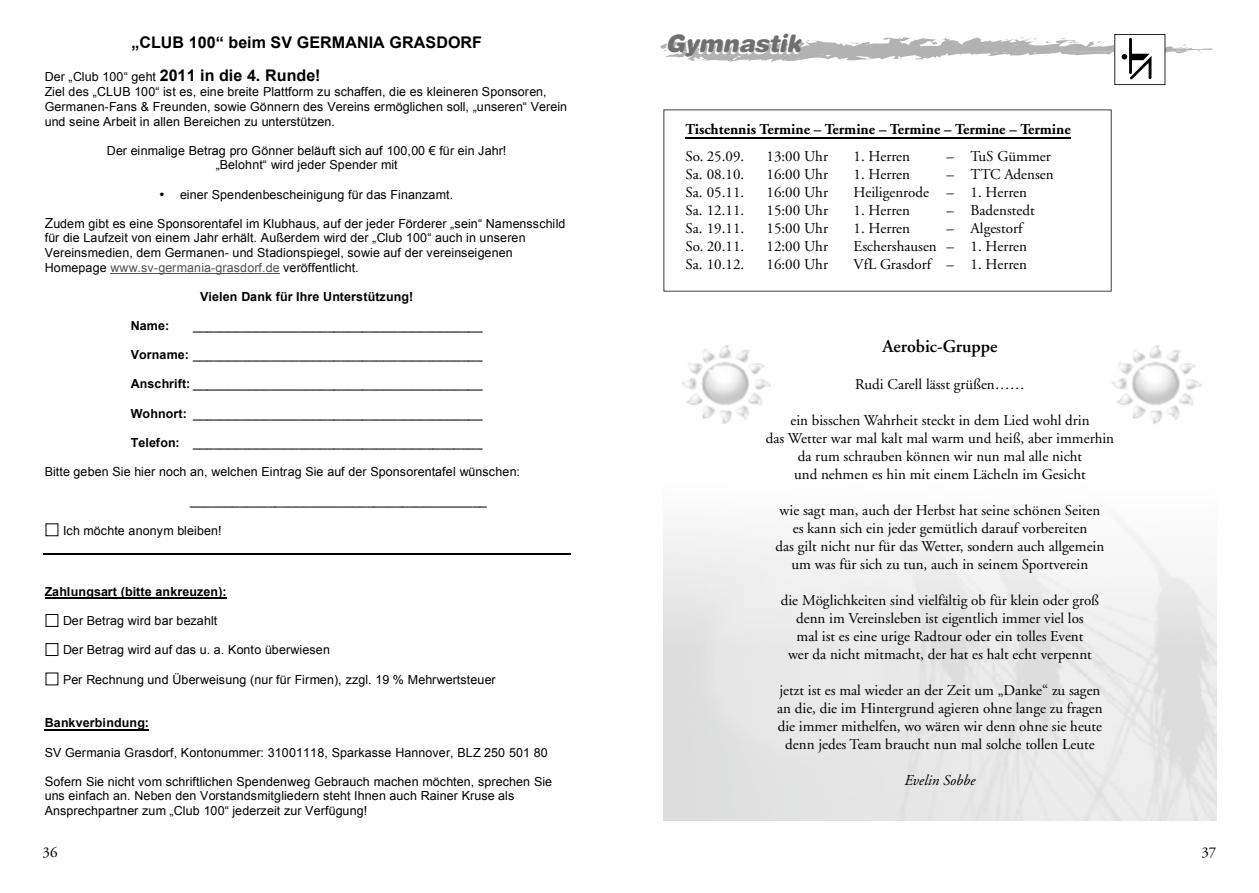
<style>
.page{position:relative;width:1259px;height:893px;background:#fff}
.page>*{position:absolute;margin:0;border:0;box-sizing:border-box;transform-origin:0 0}
.t1{font:italic 900 24px "Helvetica Rounded";color:#6f6f6f}
.t2{font:600 18px "Adobe Garamond";color:#000}
.t3{font:700 16.05px/33.3px "Arial";color:#000}
.t4{font:15px/18px "Adobe Garamond";color:#000;text-align:center}
.t5{font:700 15px "Adobe Garamond";color:#000}
.t6{font:italic 15px "Adobe Garamond";color:#000}
.t7{font:12.45px/14.7px "Arial";color:#000}
.t8{font:700 12.45px "Arial";letter-spacing:.01em;color:#000}
.s1{font-weight:400;font-size:12.45px}
.s2{color:#515150}
.s3{font-weight:700}
.s4{font-size:13.8px}
.s5{font-size:13.05px}
</style>
<div class="page">
<svg style="left:660px;top:34px;width:553px;height:51px"></svg>
<svg style="left:663px;top:110px;width:448px;height:181px"></svg>
<img style="left:682px;top:345px;width:89px;height:79px">
<img style="left:1112px;top:345px;width:89px;height:79px">
<hr style="left:110px;top:273px;width:170px;height:1px;background:#515150">
<hr style="left:43px;top:553px;width:527px;height:2px;background:#000">
<hr style="left:45px;top:597px;width:182px;height:2px;background:#000">
<div style="left:46px;top:614px;width:12px;height:13px;border:1px solid #000"></div>
<div style="left:46px;top:643px;width:12px;height:13px;border:1px solid #000"></div>
<hr style="left:45px;top:729px;width:104px;height:1px;background:#000">
<p class="t3" style="left:45px;top:27px;width:439px;text-indent:87px">„CLUB 100“ beim SV GERMANIA GRASDORF<br><span class="s1">Der „Club 100“ geht</span> 2011 in die 4. Runde!</p>
<p class="t7" style="left:45px;top:85px;width:524px">Ziel des „CLUB 100“ ist es, eine breite Plattform zu schaffen, die es kleineren Sponsoren,<br>Germanen-Fans &amp; Freunden, sowie Gönnern des Vereins ermöglichen soll, „unseren“ Verein und seine Arbeit in allen Bereichen zu unterstützen.</p>
<p class="t7" style="left:107px;top:143px;width:401px;text-align:center">Der einmalige Betrag pro Gönner beläuft sich auf 100,00 € für ein Jahr! „Belohnt“ wird jeder Spender mit</p>
<p class="t7" style="left:159px;top:187px;width:295px">• einer Spendenbescheinigung für das Finanzamt.</p>
<p class="t7" style="left:45px;top:231px;width:482px">für die Laufzeit von einem Jahr erhält. Außerdem wird der „Club 100“ auch in unseren<br>Vereinsmedien, dem Germanen- und Stadionspiegel, sowie auf der vereinseigenen<br>Homepage <span class="s2">www.sv-germania-grasdorf.de</span> veröffentlicht.</p>
<p class="t8" style="left:200px;top:292px;width:214px">Vielen Dank für Ihre Unterstützung!</p>
<p class="t8" style="left:131px;top:321px;width:40px">Name:</p>
<p class="t7" style="left:193px;top:319px;width:291px">_________________________________________</p>
<p class="t7" style="left:131px;top:348px;width:353px"><span class="s3">Vorname:</span> _________________________________________</p>
<p class="t7" style="left:131px;top:377px;width:353px"><span class="s3">Anschrift:</span> _________________________________________</p>
<p class="t7" style="left:131px;top:406px;width:353px"><span class="s3">Wohnort:</span> _________________________________________</p>
<p class="t7" style="left:131px;top:435px;width:353px"><span class="s3">Telefon:</span> _________________________________________</p>
<p class="t7" style="left:45px;top:465px;width:477px">Bitte geben Sie hier noch an, welchen Eintrag Sie auf der Sponsorentafel wünschen:</p>
<p class="t7" style="left:190px;top:494px;width:298px">__________________________________________</p>
<p class="t7" style="left:63px;top:523px;width:160px">Ich möchte anonym bleiben!</p>
<p class="t7" style="left:45px;top:216px;width:522px"><span class="s4">Z</span>udem gibt es eine Sponsorentafel im Klubhaus, auf der jeder Förderer „sein“ Namensschild</p>
<p class="t8" style="left:45px;top:587px;width:183px">Zahlungsart (bitte ankreuzen):</p>
<p class="t7" style="left:63px;top:614px;width:156px">Der Betrag wird bar bezahlt</p>
<p class="t7" style="left:63px;top:643px;width:268px">Der Betrag wird auf das u. a. Konto überwiesen</p>
<p class="t7" style="left:63px;top:672px;width:434px">Per Rechnung und Überweisung (nur für Firmen), zzgl. 19 % Mehrwertsteuer</p>
<p class="t8" style="left:45px;top:718px;width:106px">Bankverbindung:</p>
<p class="t7" style="left:45px;top:745px;width:504px">SV Germania Grasdorf, Kontonummer: 31001118, Sparkasse Hannover, BLZ 250 501 80</p>
<p class="t7" style="left:45px;top:775px;width:509px"><span class="s5">S</span>ofern Sie nicht vom schriftlichen Spendenweg Gebrauch machen möchten, sprechen Sie uns einfach an. Neben den Vorstandsmitgliedern steht Ihnen auch Rainer Kruse als<br>Ansprechpartner zum „Club 100“ jederzeit zur Verfügung!</p>
<h1 class="t1" style="left:665px;top:28px;width:137px">Gymnastik</h1>
<p class="t5" style="left:685px;top:121px;width:387px">Tischtennis Termine – Termine – Termine – Termine – Termine</p>
<p class="t4" style="left:685px;top:147px;width:60px">So. 25.09.</p>
<p class="t4" style="left:766px;top:147px;width:63px">13:00 Uhr</p>
<p class="t4" style="left:853px;top:147px;width:58px">1. Herren</p>
<p class="t4" style="left:946px;top:147px;width:106px">– TuS Gümmer</p>
<p class="t4" style="left:685px;top:165px;width:60px">Sa. 08.10.</p>
<p class="t4" style="left:766px;top:165px;width:63px">16:00 Uhr</p>
<p class="t4" style="left:853px;top:165px;width:58px">1. Herren</p>
<p class="t4" style="left:946px;top:165px;width:109px">– TTC Adensen</p>
<p class="t4" style="left:685px;top:183px;width:60px">Sa. 05.11.</p>
<p class="t4" style="left:766px;top:183px;width:63px">16:00 Uhr</p>
<p class="t4" style="left:853px;top:183px;width:175px">Heiligenrode – 1. Herren</p>
<p class="t4" style="left:685px;top:201px;width:60px">Sa. 12.11.</p>
<p class="t4" style="left:766px;top:201px;width:63px">15:00 Uhr</p>
<p class="t4" style="left:853px;top:201px;width:58px">1. Herren</p>
<p class="t4" style="left:946px;top:201px;width:90px">– Badenstedt</p>
<p class="t4" style="left:685px;top:219px;width:60px">Sa. 19.11.</p>
<p class="t4" style="left:766px;top:219px;width:63px">15:00 Uhr</p>
<p class="t4" style="left:853px;top:219px;width:58px">1. Herren</p>
<p class="t4" style="left:946px;top:219px;width:77px">– Algestorf</p>
<p class="t4" style="left:685px;top:237px;width:60px">So. 20.11.</p>
<p class="t4" style="left:766px;top:237px;width:63px">12:00 Uhr</p>
<p class="t4" style="left:853px;top:237px;width:175px">Eschershausen – 1. Herren</p>
<p class="t4" style="left:685px;top:255px;width:60px">Sa. 10.12.</p>
<p class="t4" style="left:766px;top:255px;width:63px">16:00 Uhr</p>
<p class="t4" style="left:853px;top:255px;width:175px">VfL Grasdorf – 1. Herren</p>
<h2 class="t2" style="left:882px;top:337px;width:117px">Aerobic-Gruppe</h2>
<p class="t4" style="left:855px;top:375px;width:171px">Rudi Carell lässt grüßen……</p>
<p class="t4" style="left:766px;top:411px;width:350px">ein bisschen Wahrheit steckt in dem Lied wohl drin<br>das Wetter war mal kalt mal warm und heiß, aber immerhin da rum schrauben können wir nun mal alle nicht<br>und nehmen es hin mit einem Lächeln im Gesicht</p>
<p class="t4" style="left:775px;top:501px;width:330px">wie sagt man, auch der Herbst hat seine schönen Seiten es kann sich ein jeder gemütlich darauf vorbereiten<br>das gilt nicht nur für das Wetter, sondern auch allgemein um was für sich zu tun, auch in seinem Sportverein</p>
<p class="t4" style="left:781px;top:591px;width:320px">die Möglichkeiten sind vielfältig ob für klein oder groß denn im Vereinsleben ist eigentlich immer viel los<br>mal ist es eine urige Radtour oder ein tolles Event<br>wer da nicht mitmacht, der hat es halt echt verpennt</p>
<p class="t4" style="left:777px;top:681px;width:327px">jetzt ist es mal wieder an der Zeit um „Danke“ zu sagen an die, die im Hintergrund agieren ohne lange zu fragen die immer mithelfen, wo wären wir denn ohne sie heute denn jedes Team braucht nun mal solche tollen Leute</p>
<p class="t6" style="left:904px;top:772px;width:72px">Evelin Sobbe</p>
<p class="t4" style="left:43px;top:844px;width:16px">36</p>
<p class="t4" style="left:1201px;top:844px;width:16px">37</p>
</div>
